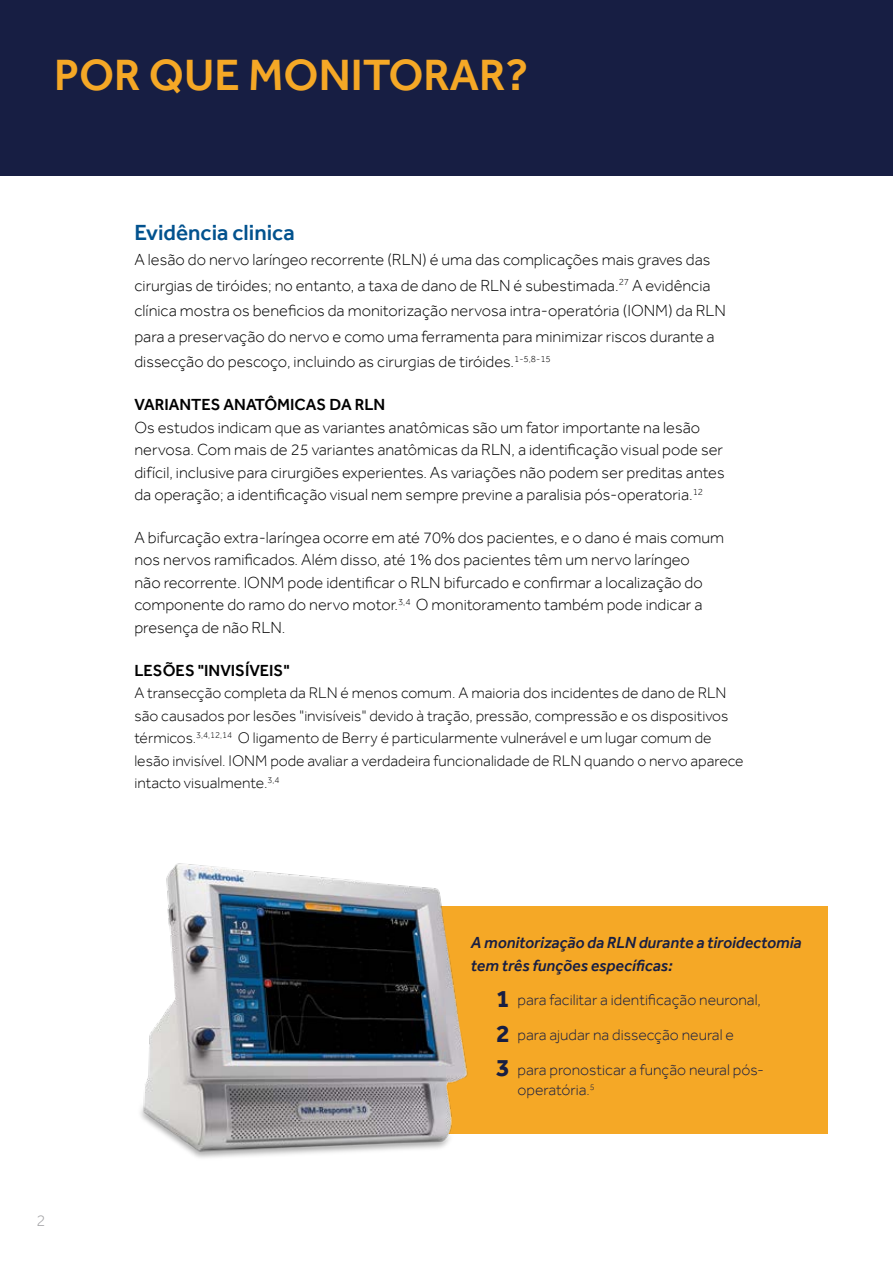
<style>
.page{position:relative;width:893px;height:1263px;background:#fff}
.page>*{position:absolute;margin:0;border:0;box-sizing:border-box;transform-origin:0 0}
.t1{font:500 45px "Effra";color:#f5a826}
.t2{font:500 22.5px "Effra";color:#02528e}
.t3{font:300 16.5px/22.5px "Effra";color:#000}
.t4{font:italic 500 16.5px/22.5px "Effra";color:#171e43}
.t5{font:500 16.5px "Effra";color:#000}
.t6{font:300 16.5px "Effra";color:#a1a1a4}
.t7{font:300 15.9px/35px "Effra";color:#171e43}
.t8{font:300 15.75px/22.5px "Effra";color:#000}
.s1{font-weight:700;font-size:25.35px}
.s2{font-size:15.15px}
</style>
<div class="page">
<div style="left:0;top:0;width:893px;height:176px;background:#171e43"></div>
<div style="left:378px;top:906px;width:450px;height:228px;background:#f5a826"></div>
<img style="left:140px;top:863px;width:328px;height:295px">
<h1 class="t1" style="left:54px;top:48px;width:476px">POR QUE MONITORAR?</h1>
<h2 class="t2" style="left:134px;top:219px;width:162px">Evidência clinica</h2>
<p class="t3" style="left:134px;top:247px;width:593px;line-height:25.5px">A lesão do nervo laríngeo recorrente (RLN) é uma das complicações mais graves das cirurgias de tiróides; no entanto, a taxa de dano de RLN é subestimada.<sup>27</sup> A evidência clínica mostra os beneficios da monitorização nervosa intra-operatória (IONM) da RLN para a preservação do nervo e como uma ferramenta para minimizar riscos durante a dissecção do pescoço, incluindo as cirurgias de tiróides.<sup>1-5,8-15</sup></p>
<p class="t5" style="left:134px;top:395px;width:252px">VARIANTES ANATÔMICAS DA RLN</p>
<p class="t3" style="left:134px;top:416px;width:592px">Os estudos indicam que as variantes anatômicas são um fator importante na lesão nervosa. Com mais de 25 variantes anatômicas da RLN, a identificação visual pode ser difícil, inclusive para cirurgiões experientes. As variações não podem ser preditas antes da operação; a identificação visual nem sempre previne a paralisia pós-operatoria.<sup>12</sup></p>
<p class="t3" style="left:134px;top:526px;width:591px">A bifurcação extra-laríngea ocorre em até 70% dos pacientes, e o dano é mais comum nos nervos ramificados. Além disso, até 1% dos pacientes têm um nervo laríngeo<br>não recorrente. IONM pode identificar o RLN bifurcado e confirmar a localização do componente do ramo do nervo motor.<sup>3,4</sup> O monitoramento também pode indicar a presença de não RLN.</p>
<p class="t5" style="left:134px;top:660px;width:157px">LESÕES "INVISÍVEIS"</p>
<p class="t8" style="left:134px;top:681px;width:611px">A transecção completa da RLN é menos comum. A maioria dos incidentes de dano de RLN são causados por lesões "invisíveis" devido à tração, pressão, compressão e os dispositivos térmicos.<sup>3,4,12,14</sup> O ligamento de Berry é particularmente vulnerável e um lugar comum de lesão invisível. IONM pode avaliar a verdadeira funcionalidade de RLN quando o nervo aparece intacto visualmente.<sup>3,4</sup></p>
<p class="t6" style="left:37px;top:1211px;width:10px">2</p>
<p class="t4" style="left:471px;top:931px;width:332px">A monitorização da RLN durante a tiroidectomia tem três funções específicas:</p>
<p class="t7" style="left:496px;top:982px;width:269px"><span class="s1">1</span> para facilitar a identificação neuronal,<br><span class="s1">2</span> para ajudar na dissecção neural e<br><span class="s1">3</span> para pronosticar a função neural pós-</p>
<p class="t7" style="left:518px;top:1072px;width:79px">operatória<span class="s2">.</span><sup>5</sup></p>
</div>
